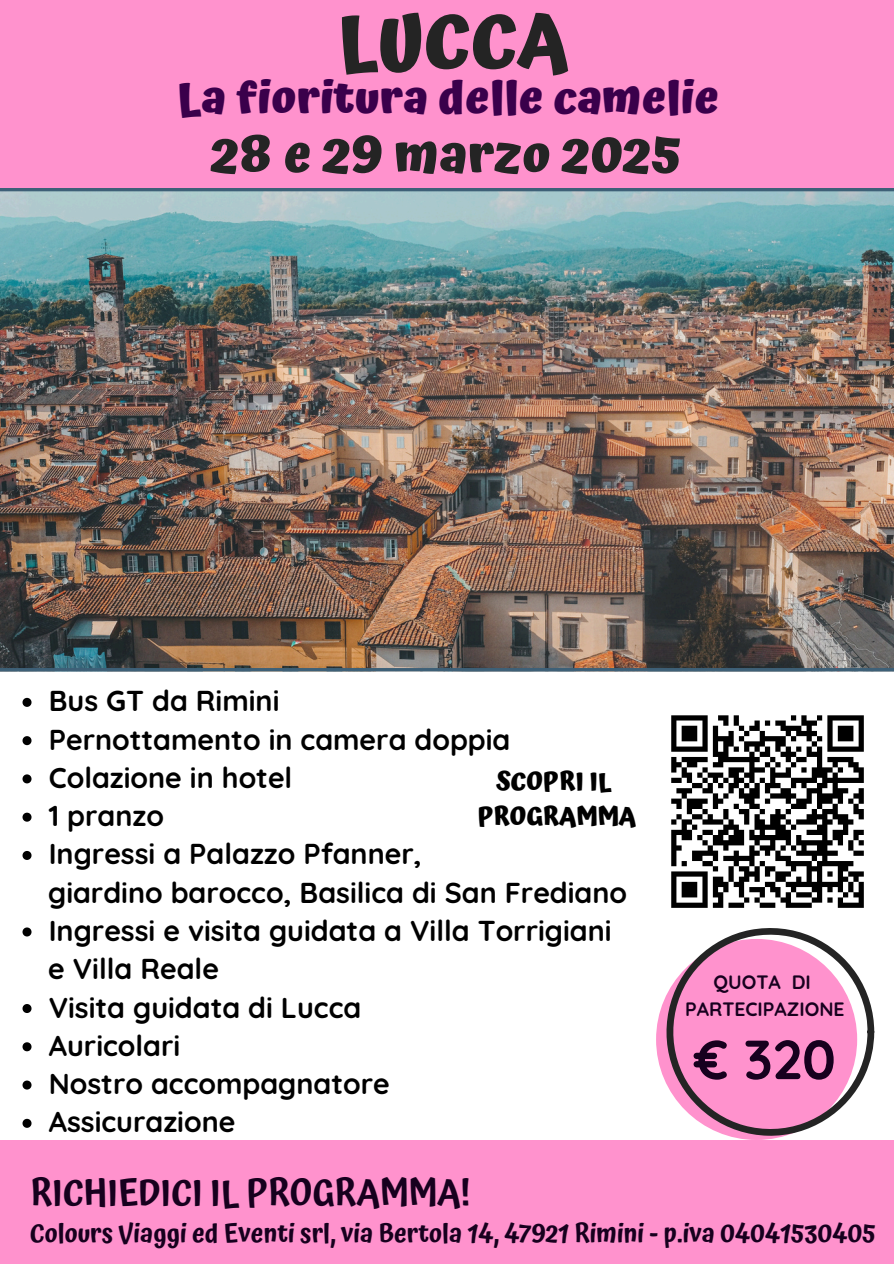
<style>
.page{position:relative;width:894px;height:1264px;background:#fff}
.page>*{position:absolute;margin:0;border:0;box-sizing:border-box;transform-origin:0 0}
.t1{font:700 75.75px "Atma";color:#242424}
.t2{font:700 54.9px "Quicksand";color:#17001e}
.t3{font:700 51.3px "Atma";color:#242424}
.t4{font:700 45.3px "Atma";color:#3a004b}
.t5{font:600 36px "Atma";color:#17001e}
.t6{font:700 28.65px "Quicksand";color:#000}
.t7{font:600 25.5px "Atma";color:#17001e}
.t8{font:700 25.5px "Atma";color:#000}
.t9{font:700 19.35px "Quicksand";color:#17001e}
</style>
<div class="page">
<svg style="left:658px;top:928px;width:216px;height:208px"></svg>
<div style="left:0;top:1139px;width:893px;height:124px;background:#ff92cd"></div>
<svg style="left:22px;top:698px;width:10px;height:9px"></svg>
<svg style="left:22px;top:736px;width:10px;height:9px"></svg>
<svg style="left:22px;top:774px;width:10px;height:9px"></svg>
<svg style="left:22px;top:812px;width:10px;height:9px"></svg>
<svg style="left:22px;top:851px;width:10px;height:9px"></svg>
<svg style="left:22px;top:927px;width:10px;height:9px"></svg>
<svg style="left:22px;top:1004px;width:10px;height:9px"></svg>
<svg style="left:22px;top:1042px;width:10px;height:9px"></svg>
<svg style="left:22px;top:1080px;width:10px;height:9px"></svg>
<svg style="left:22px;top:1118px;width:10px;height:9px"></svg>
<img style="left:0;top:188px;width:893px;height:483px">
<div style="left:0;top:0;width:893px;height:188px;background:#ff92cd"></div>
<svg style="left:671px;top:715px;width:193px;height:193px"></svg>
<p class="t1" style="left:337px;top:-4px;width:232px">LUCCA</p>
<p class="t4" style="left:177px;top:71px;width:543px">La fioritura delle camelie</p>
<p class="t3" style="left:211px;top:124px;width:472px">28 e 29 marzo 2025</p>
<p class="t6" style="left:49px;top:682px;width:232px">Bus GT da Rimini</p>
<p class="t6" style="left:49px;top:721px;width:463px">Pernottamento in camera doppia</p>
<p class="t6" style="left:49px;top:759px;width:245px">Colazione in hotel</p>
<p class="t6" style="left:49px;top:797px;width:117px">1 pranzo</p>
<h5 class="t6" style="left:49px;top:835px;width:374px">Ingressi a Palazzo Pfanner,</h5>
<p class="t6" style="left:48px;top:874px;width:580px">giardino barocco, Basilica di San Frediano</p>
<h5 class="t6" style="left:49px;top:912px;width:564px">Ingressi e visita guidata a Villa Torrigiani</h5>
<p class="t6" style="left:48px;top:950px;width:172px">e Villa Reale</p>
<p class="t6" style="left:49px;top:988px;width:314px">Visita guidata di Lucca</p>
<p class="t6" style="left:49px;top:1027px;width:133px">Auricolari</p>
<p class="t6" style="left:49px;top:1065px;width:342px">Nostro accompagnatore</p>
<p class="t6" style="left:49px;top:1103px;width:188px">Assicurazione</p>
<p class="t8" style="left:496px;top:766px;width:117px">SCOPRI IL</p>
<p class="t8" style="left:477px;top:801px;width:160px">PROGRAMMA</p>
<h3 class="t9" style="left:713px;top:969px;width:99px">QUOTA DI</h3>
<h1 class="t9" style="left:685px;top:996px;width:161px">PARTECIPAZIONE</h1>
<h2 class="t2" style="left:693px;top:1024px;width:143px">€ 320</h2>
<p class="t5" style="left:30px;top:1171px;width:441px">RICHIEDICI IL PROGRAMMA!</p>
<p class="t7" style="left:30px;top:1218px;width:847px">Colours Viaggi ed Eventi srl, via Bertola 14, 47921 Rimini - p.iva 04041530405</p>
</div>
